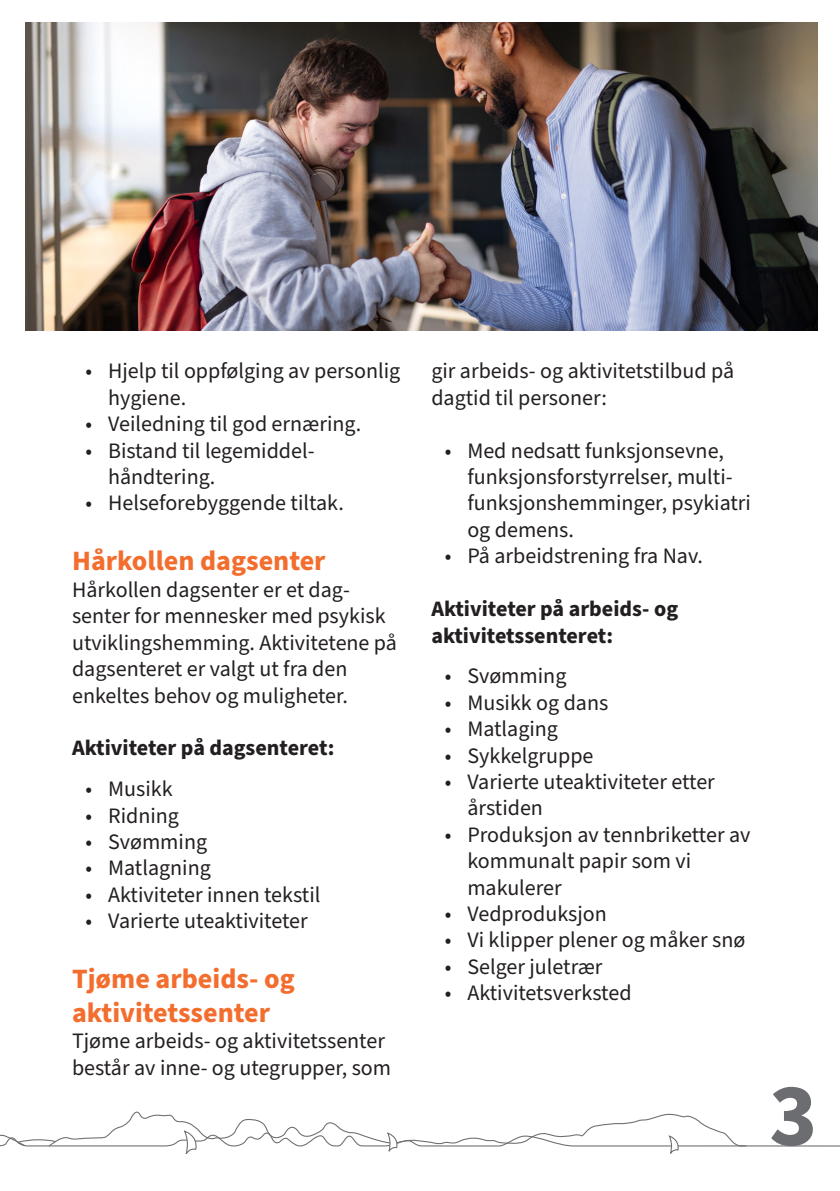
<style>
.page{position:relative;width:840px;height:1191px;background:#fff}
.page>*{position:absolute;margin:0;border:0;box-sizing:border-box;transform-origin:0 0}
.t1{font:700 90px "Source Sans Pro";color:#6c6d70}
.t2{font:700 28px "Source Sans Pro";color:#f36e2e}
.t3{font:22px/26.4px "Source Sans Pro";color:#231f20}
.t4{font:700 22px "Source Sans Pro";color:#231f20}
</style>
<div class="page">
<svg style="left:0;top:1111px;width:746px;height:43px"></svg>
<hr style="left:741px;top:1145px;width:98px;height:1px;background:#6d6e71">
<img style="left:26px;top:23px;width:790px;height:308px">
<p class="t3" style="left:108px;top:358px;width:293px;text-indent:-23px">• Hjelp til oppfølging av personlig hygiene.</p>
<p class="t3" style="left:85px;top:411px;width:277px">• Veiledning til god ernæring.</p>
<p class="t3" style="left:108px;top:438px;width:208px;text-indent:-23px">• Bistand til legemiddel&shy;håndtering.</p>
<p class="t3" style="left:85px;top:490px;width:260px">• Helseforebyggende tiltak.</p>
<p class="t2" style="left:72px;top:542px;width:255px">Hårkollen dagsenter</p>
<p class="t3" style="left:72px;top:577px;width:279px">Hårkollen dagsenter er et dag-</p>
<p class="t3" style="left:72px;top:603px;width:326px">senter for mennesker med psykisk utviklingshemming. Aktivitetene på dagsenteret er valgt ut fra den</p>
<p class="t3" style="left:72px;top:682px;width:277px">enkeltes behov og muligheter.</p>
<p class="t4" style="left:72px;top:733px;width:264px">Aktiviteter på dagsenteret:</p>
<p class="t3" style="left:85px;top:776px;width:89px">• Musikk</p>
<p class="t3" style="left:85px;top:802px;width:95px">• Ridning</p>
<p class="t3" style="left:85px;top:829px;width:123px">• Svømming</p>
<p class="t3" style="left:85px;top:855px;width:127px">• Matlagning</p>
<p class="t3" style="left:85px;top:882px;width:236px">• Aktiviteter innen tekstil</p>
<p class="t3" style="left:85px;top:908px;width:224px">• Varierte uteaktiviteter</p>
<p class="t2" style="left:72px;top:960px;width:224px">Tjøme arbeids- og</p>
<p class="t2" style="left:72px;top:993px;width:199px">aktivitetssenter</p>
<p class="t3" style="left:72px;top:1028px;width:320px">Tjøme arbeids- og aktivitetssenter består av inne- og utegrupper, som</p>
<p class="t3" style="left:431px;top:358px;width:304px">gir arbeids- og aktivitetstilbud på dagtid til personer:</p>
<p class="t3" style="left:467px;top:438px;width:285px;text-indent:-23px">• Med nedsatt funksjonsevne, funksjonsforstyrrelser, multi&shy;funksjonshemminger, psykiatri og demens.</p>
<p class="t3" style="left:444px;top:543px;width:260px">• På arbeidstrening fra Nav.</p>
<p class="t4" style="left:431px;top:594px;width:248px">Aktiviteter på arbeids- og</p>
<p class="t4" style="left:431px;top:620px;width:183px">aktivitetssenteret:</p>
<p class="t3" style="left:444px;top:663px;width:123px">• Svømming</p>
<p class="t3" style="left:444px;top:690px;width:165px">• Musikk og dans</p>
<p class="t3" style="left:444px;top:716px;width:115px">• Matlaging</p>
<p class="t3" style="left:444px;top:742px;width:150px">• Sykkelgruppe</p>
<p class="t3" style="left:467px;top:769px;width:249px;text-indent:-23px">• Varierte uteaktiviteter etter årstiden</p>
<p class="t3" style="left:467px;top:822px;width:284px;text-indent:-23px">• Produksjon av tennbriketter av kommunalt papir som vi makulerer</p>
<p class="t3" style="left:444px;top:901px;width:164px">• Vedproduksjon</p>
<p class="t3" style="left:444px;top:927px;width:302px">• Vi klipper plener og måker snø</p>
<p class="t3" style="left:444px;top:954px;width:159px">• Selger juletrær</p>
<p class="t3" style="left:444px;top:980px;width:188px">• Aktivitetsverksted</p>
<h1 class="t1" style="left:768px;top:1054px;width:49px">3</h1>
</div>
